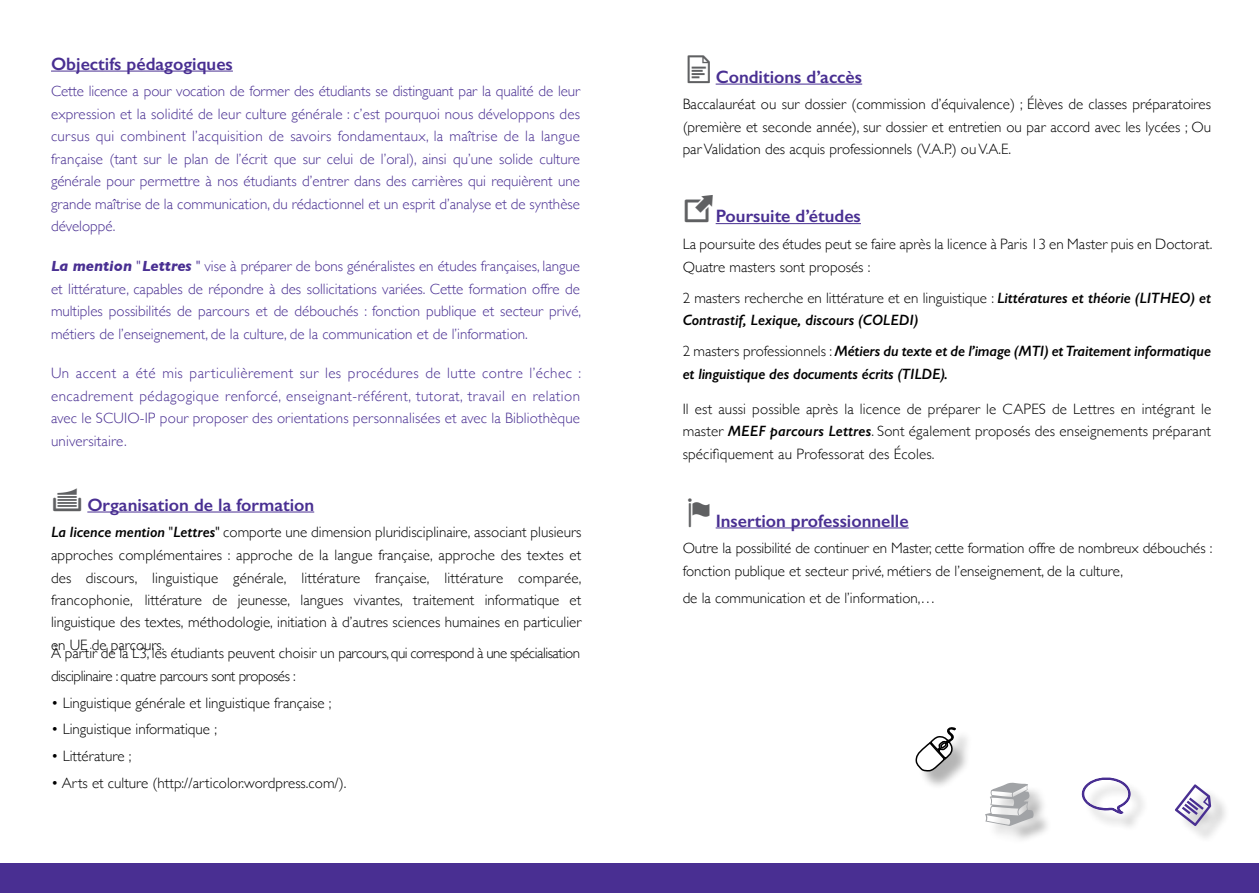
<style>
.page{position:relative;width:1259px;height:893px;background:#fff}
.page>*{position:absolute;margin:0;border:0;box-sizing:border-box;transform-origin:0 0}
.t1{font:600 18px "Gill Sans";color:#492f92}
.t2{font:300 15px/22.5px "Gill Sans";color:#000;text-align:justify}
.t3{font:300 15px/22.5px "Gill Sans";color:#492f92;text-align:justify}
.t4{font:italic 600 15px/22.5px "Gill Sans";letter-spacing:-.01em;color:#000}
.t5{font:300 15px/22.5px "Gill Sans";letter-spacing:-.03em;color:#000}
.s1{font-weight:700;font-style:italic}
.s2{font-weight:600;font-style:italic}
.s3{font-weight:300;font-style:normal}
</style>
<div class="page">
<hr style="left:51px;top:71px;width:182px;height:1px;background:#492f92">
<hr style="left:87px;top:512px;width:227px;height:1px;background:#492f92">
<hr style="left:715px;top:84px;width:147px;height:1px;background:#492f92">
<hr style="left:715px;top:223px;width:146px;height:1px;background:#492f92">
<hr style="left:715px;top:527px;width:193px;height:1px;background:#492f92">
<div style="left:1177px;top:787px;width:52px;height:57px;background:#000;opacity:.3"></div>
<svg style="left:1175px;top:784px;width:36px;height:42px"></svg>
<div style="left:988px;top:785px;width:64px;height:59px;background:#000;opacity:.3"></div>
<svg style="left:985px;top:782px;width:49px;height:44px"></svg>
<div style="left:0;top:864px;width:1259px;height:29px;background:#492f92"></div>
<div style="left:918px;top:730px;width:56px;height:60px;background:#000;opacity:.3"></div>
<svg style="left:915px;top:727px;width:42px;height:45px"></svg>
<div style="left:1084px;top:780px;width:65px;height:52px;background:#000;opacity:.3"></div>
<svg style="left:1081px;top:777px;width:51px;height:38px"></svg>
<p class="t1" style="left:51px;top:53px;width:183px">Objectifs pédagogiques</p>
<p class="t3" style="left:51px;top:80px;width:530px">Cette licence a pour vocation de former des étudiants se distinguant par la qualité de leur expression et la solidité de leur culture générale : c’est pourquoi nous développons des cursus qui combinent l’acquisition de savoirs fondamentaux, la maîtrise de la langue française (tant sur le plan de l’écrit que sur celui de l’oral), ainsi qu’une solide culture générale pour permettre à nos étudiants d’entrer dans des carrières qui requièrent une grande maîtrise de la communication, du rédactionnel et un esprit d’analyse et de synthèse développé.</p>
<p class="t3" style="left:51px;top:254px;width:532px"><span class="s1">La mention</span> "<span class="s1">Lettres</span> " vise à préparer de bons généralistes en études françaises, langue et littérature, capables de répondre à des sollicitations variées. Cette formation offre de multiples possibilités de parcours et de débouchés : fonction publique et secteur privé, métiers de l’enseignement, de la culture, de la communication et de l’information.</p>
<p class="t3" style="left:51px;top:361px;width:532px">Un accent a été mis particulièrement sur les procédures de lutte contre l’échec : encadrement pédagogique renforcé, enseignant-référent, tutorat, travail en relation avec le SCUIO-IP pour proposer des orientations personnalisées et avec la Bibliothèque universitaire.</p>
<p class="t1" style="left:87px;top:494px;width:228px">Organisation de la formation</p>
<p class="t2" style="left:51px;top:521px;width:532px"><span class="s2">La licence mention</span> "<span class="s2">Lettres</span>" comporte une dimension pluridisciplinaire, associant plusieurs approches complémentaires : approche de la langue française, approche des textes et des discours, linguistique générale, littérature française, littérature comparée, francophonie, littérature de jeunesse, langues vivantes, traitement informatique et linguistique des textes, méthodologie, initiation à d’autres sciences humaines en particulier en UE de parcours.</p>
<p class="t5" style="left:51px;top:642px;width:530px">À partir de la L3, les étudiants peuvent choisir un parcours, qui correspond à une spécialisation disciplinaire : quatre parcours sont proposés :</p>
<p class="t2" style="left:51px;top:691px;width:282px">• Linguistique générale et linguistique française ;</p>
<p class="t2" style="left:51px;top:718px;width:167px">• Linguistique informatique ;</p>
<p class="t2" style="left:51px;top:744px;width:82px">• Littérature ;</p>
<p class="t2" style="left:51px;top:771px;width:297px">• Arts et culture (http://articolor.wordpress.com/).</p>
<p class="t1" style="left:715px;top:66px;width:148px">Conditions d’accès</p>
<p class="t2" style="left:682px;top:93px;width:530px">Baccalauréat ou sur dossier (commission d’équivalence) ; Élèves de classes préparatoires (première et seconde année), sur dossier et entretien ou par accord avec les lycées ; Ou par Validation des acquis professionnels (V.A.P.) ou V.A.E.</p>
<p class="t1" style="left:715px;top:205px;width:147px">Poursuite d’études</p>
<p class="t2" style="left:682px;top:232px;width:531px">La poursuite des études peut se faire après la licence à Paris 13 en Master puis en Doctorat.<br>Quatre masters sont proposés :</p>
<p class="t4" style="left:682px;top:286px;width:530px"><span class="s3">2 masters recherche en littérature et en linguistique :</span> Littératures et théorie (LITHEO) et<br>Contrastif, Lexique, discours (COLEDI)</p>
<p class="t4" style="left:682px;top:340px;width:530px"><span class="s3">2 masters professionnels :</span> Métiers du texte et de l’image (MTI) et Traitement informatique et linguistique des documents écrits (TILDE).</p>
<p class="t2" style="left:682px;top:397px;width:530px">Il est aussi possible après la licence de préparer le CAPES de Lettres en intégrant le master <span class="s2">MEEF parcours Lettres</span>. Sont également proposés des enseignements préparant spécifiquement au Professorat des Écoles.</p>
<p class="t1" style="left:715px;top:510px;width:195px">Insertion professionnelle</p>
<p class="t2" style="left:682px;top:536px;width:531px">Outre la possibilité de continuer en Master, cette formation offre de nombreux débouchés : fonction publique et secteur privé, métiers de l’enseignement, de la culture,</p>
<p class="t2" style="left:682px;top:586px;width:254px">de la communication et de l’information,…</p>
</div>
